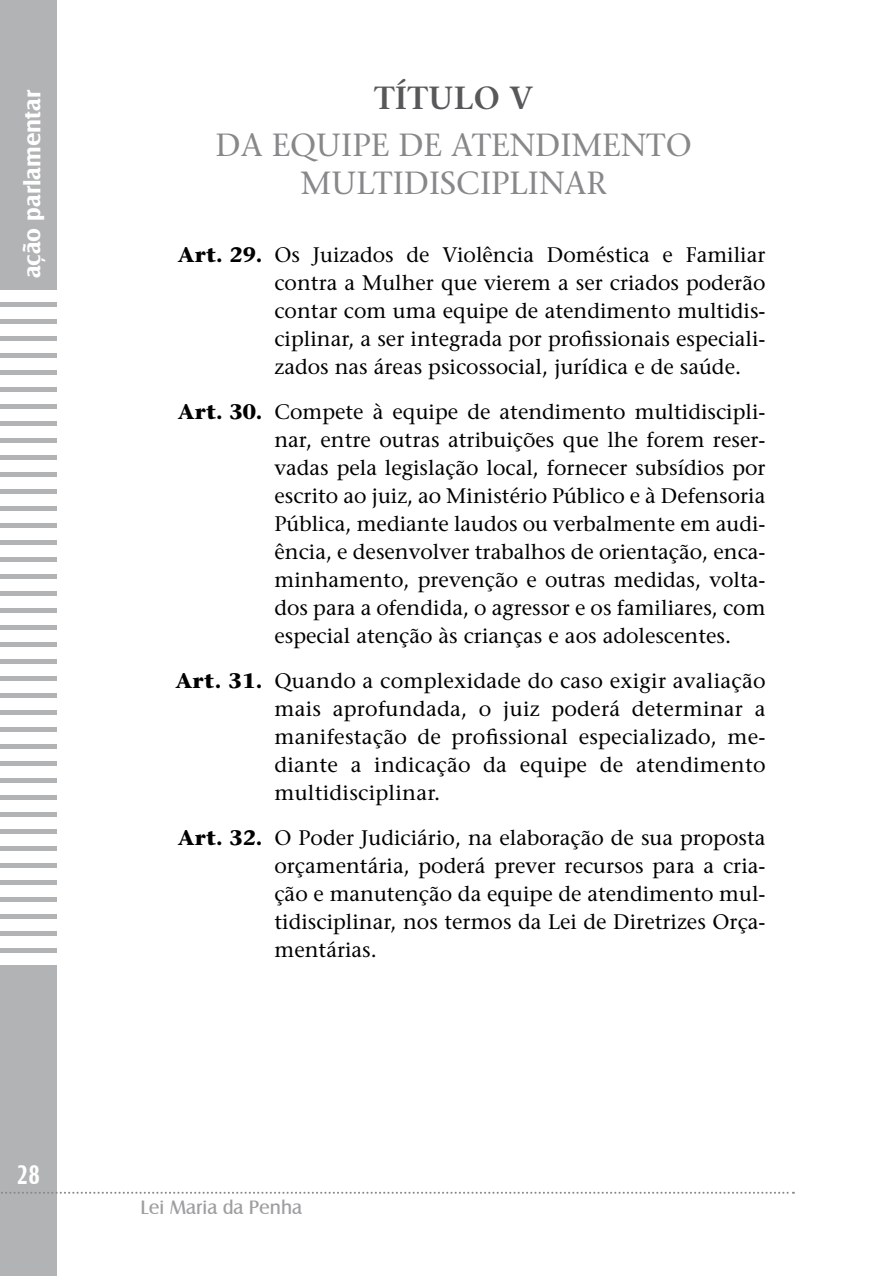
<style>
.page{position:relative;width:879px;height:1276px;background:#fff}
.page>*{position:absolute;margin:0;border:0;box-sizing:border-box;transform-origin:0 0}
.t1{font:32px/47px "Stone Serif";color:#87888a;text-align:center}
.t2{font:700 28px "Castle T";color:#fff;scale:.75 1}
.t3{font:700 24px "Castle T";color:#fff}
.t4{font:21px/28px "Stone Serif";color:#000;text-align:justify}
.t5{font:20px "Castle T";color:#9c9e9f}
.s1{font-weight:600;color:#58585a}
.s2{font-weight:700}
</style>
<div class="page">
<div style="left:0;top:0;width:57px;height:1276px;background:#b1b3b4"></div>
<div style="left:0;top:290px;width:57px;height:11px;background:#fff"></div>
<div style="left:0;top:307px;width:57px;height:11px;background:#fff"></div>
<div style="left:0;top:324px;width:57px;height:11px;background:#fff"></div>
<div style="left:0;top:341px;width:57px;height:11px;background:#fff"></div>
<div style="left:0;top:358px;width:57px;height:12px;background:#fff"></div>
<div style="left:0;top:375px;width:57px;height:12px;background:#fff"></div>
<div style="left:0;top:392px;width:57px;height:12px;background:#fff"></div>
<div style="left:0;top:409px;width:57px;height:12px;background:#fff"></div>
<div style="left:0;top:426px;width:57px;height:12px;background:#fff"></div>
<div style="left:0;top:443px;width:57px;height:12px;background:#fff"></div>
<div style="left:0;top:460px;width:57px;height:12px;background:#fff"></div>
<div style="left:0;top:477px;width:57px;height:12px;background:#fff"></div>
<div style="left:0;top:494px;width:57px;height:12px;background:#fff"></div>
<div style="left:0;top:511px;width:57px;height:12px;background:#fff"></div>
<div style="left:0;top:528px;width:57px;height:12px;background:#fff"></div>
<div style="left:0;top:545px;width:57px;height:12px;background:#fff"></div>
<div style="left:0;top:562px;width:57px;height:12px;background:#fff"></div>
<div style="left:0;top:579px;width:57px;height:12px;background:#fff"></div>
<div style="left:0;top:596px;width:57px;height:12px;background:#fff"></div>
<div style="left:0;top:613px;width:57px;height:12px;background:#fff"></div>
<div style="left:0;top:630px;width:57px;height:12px;background:#fff"></div>
<div style="left:0;top:647px;width:57px;height:12px;background:#fff"></div>
<div style="left:0;top:664px;width:57px;height:12px;background:#fff"></div>
<div style="left:0;top:681px;width:57px;height:12px;background:#fff"></div>
<div style="left:0;top:698px;width:57px;height:12px;background:#fff"></div>
<div style="left:0;top:715px;width:57px;height:12px;background:#fff"></div>
<div style="left:0;top:732px;width:57px;height:12px;background:#fff"></div>
<div style="left:0;top:749px;width:57px;height:12px;background:#fff"></div>
<div style="left:0;top:766px;width:57px;height:12px;background:#fff"></div>
<div style="left:0;top:783px;width:57px;height:12px;background:#fff"></div>
<div style="left:0;top:800px;width:57px;height:12px;background:#fff"></div>
<div style="left:0;top:817px;width:57px;height:12px;background:#fff"></div>
<div style="left:0;top:834px;width:57px;height:12px;background:#fff"></div>
<div style="left:0;top:851px;width:57px;height:12px;background:#fff"></div>
<div style="left:0;top:868px;width:57px;height:12px;background:#fff"></div>
<div style="left:0;top:885px;width:57px;height:12px;background:#fff"></div>
<div style="left:0;top:902px;width:57px;height:12px;background:#fff"></div>
<div style="left:0;top:919px;width:57px;height:12px;background:#fff"></div>
<div style="left:0;top:936px;width:57px;height:12px;background:#fff"></div>
<div style="left:0;top:953px;width:57px;height:12px;background:#fff"></div>
<svg style="left:1px;top:1191px;width:793px;height:2px"></svg>
<p class="t3" style="left:19px;top:278px;width:190px;rotate:-90deg">ação parlamentar</p>
<p class="t2" style="left:17px;top:1158px;width:32px">28</p>
<p class="t1" style="left:215px;top:74px;width:478px"><span class="s1">TÍTULO V<br></span>Da Equipe de Atend imento</p>
<p class="t1" style="left:301px;top:160px;width:286px">Multidisciplinar</p>
<p class="t4" style="left:274px;top:241px;width:493px;text-indent:-96px"><span class="s2">Art. 29.</span> O s Juizados de Violência Doméstica e Familiar contra a Mulher que vierem a ser criados poderão contar com uma equipe de atendimento multidis&shy;ciplinar, a ser integrada por profissionais especiali&shy;zados nas áreas psicossocial, jurídica e de saúde.</p>
<p class="t4" style="left:274px;top:398px;width:493px;text-indent:-96px"><span class="s2">Art. 30.</span> Compete à equipe de atendimento multidiscipli&shy;nar, entre outras atribuições que lhe forem reser&shy;vadas pela legislação local, fornecer subsídios por escrito ao juiz, ao Ministério Público e à Defensoria Pública, mediante laudos ou verbalmente em audi&shy;ência, e desenvolver trabalhos de orientação, enca&shy;minhamento, prevenção e outras medidas, volta&shy;dos para a ofendida, o agressor e os familiares, com especial atenção às crianças e aos adolescentes.</p>
<p class="t4" style="left:274px;top:667px;width:493px;text-indent:-99px"><span class="s2">Art. 31.</span> Quando a complexidade do caso exigir avaliação mais aprofundada, o juiz poderá determinar a manifestação de profissional especializado, me&shy;diante a indicação da equipe de atendimento multidisciplinar.</p>
<p class="t4" style="left:274px;top:824px;width:492px;text-indent:-96px"><span class="s2">Art. 32.</span> O Poder Judiciário, na elaboração de sua proposta orçamentária, poderá prever recursos para a cria&shy;ção e manutenção da equipe de atendimento mul&shy;tidisciplinar, nos termos da Lei de Diretrizes Orça&shy;mentárias.</p>
<p class="t5" style="left:140px;top:1196px;width:163px">Lei Maria da Penha</p>
</div>
